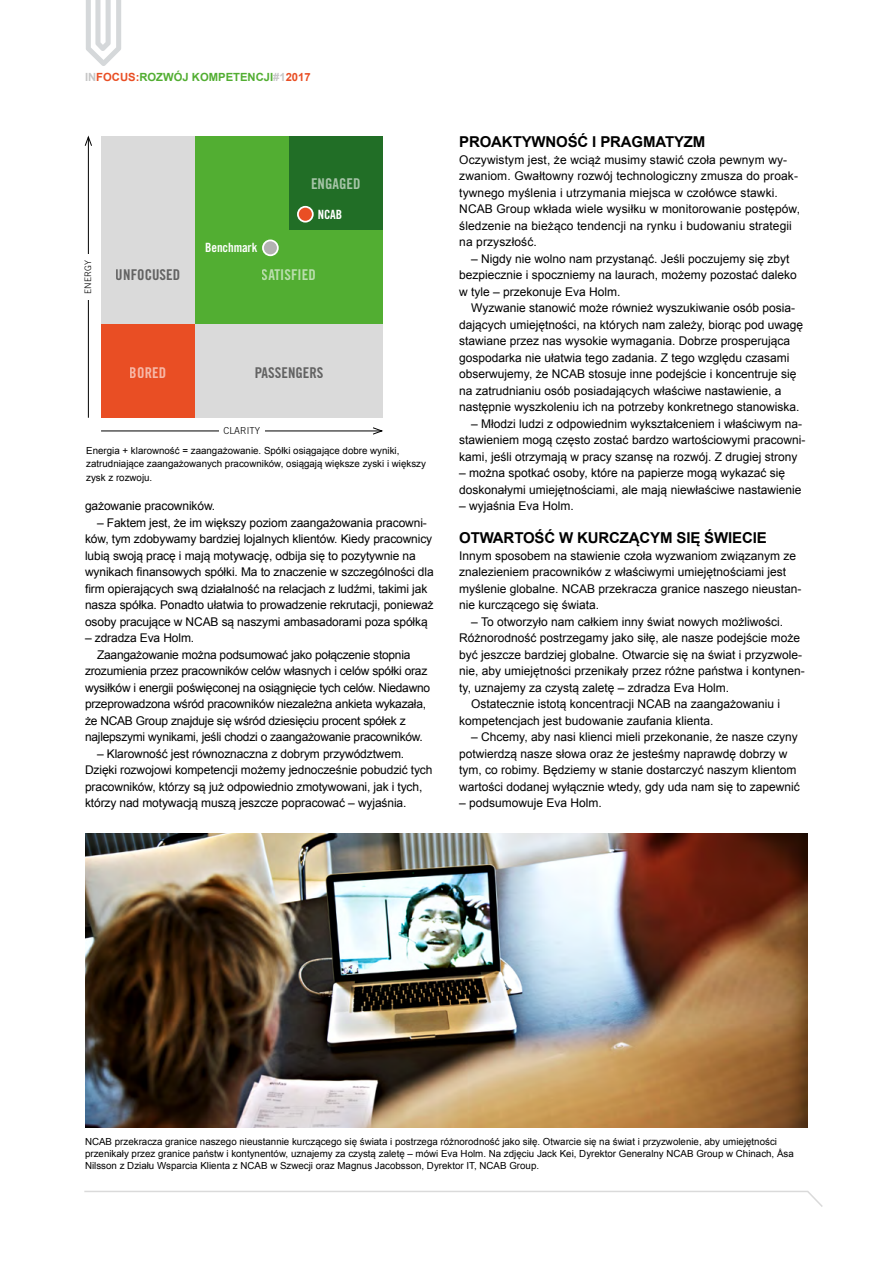
<style>
.page{position:relative;width:893px;height:1263px;background:#fff}
.page>*{position:absolute;margin:0;border:0;box-sizing:border-box;transform-origin:0 0}
.t1{font:700 15px "Arial";letter-spacing:-.01em;color:#000}
.t2{font:14.85px "Trade Gothic LT Bold Cond Twenty";color:#fff}
.t3{font:14.85px "Trade Gothic LT Bold Cond Twenty";color:#000}
.t4{font:12.75px "Trade Gothic LT Bold Cond Twenty";letter-spacing:-.01em;color:#fff}
.t5{font:12px/16.5px "Arial";color:#000}
.t6{font:12px "Arial";letter-spacing:-.02em;color:#000}
.t7{font:700 11.25px "Arial";color:#52ae32}
.t8{font:9.75px/12px "Arial";color:#000}
.t9{font:300 9.6px "Trade Gothic LT";letter-spacing:.005em;color:#000}
.t10{font:300 9px "Trade Gothic LT";letter-spacing:.005em;color:#000}
.s1{color:#c6c6c6}
.s2{color:#e94e24}
</style>
<div class="page">
<svg style="left:86px;top:0;width:35px;height:66px"></svg>
<svg style="left:84px;top:1190px;width:739px;height:17px"></svg>
<img style="left:85px;top:833px;width:723px;height:294px">
<div style="left:101px;top:136px;width:282px;height:282px;background:#dadada"></div>
<div style="left:195px;top:136px;width:188px;height:188px;background:#52ae32"></div>
<div style="left:289px;top:136px;width:94px;height:94px;background:#216e26"></div>
<div style="left:101px;top:324px;width:94px;height:94px;background:#e94e24"></div>
<hr style="left:88px;top:137px;width:1px;height:281px;background:#000">
<svg style="left:84px;top:135px;width:8px;height:12px"></svg>
<div style="left:84px;top:254px;width:16px;height:46px;background:#fff"></div>
<hr style="left:101px;top:431px;width:281px;height:1px;background:#000">
<svg style="left:372px;top:427px;width:11px;height:8px"></svg>
<div style="left:219px;top:427px;width:46px;height:16px;background:#fff"></div>
<div style="left:298px;top:207px;width:15px;height:15px;background:#e94e24;border-radius:50%"></div>
<div style="left:297px;top:206px;width:17px;height:17px;border:2px solid #fff;border-radius:50%"></div>
<div style="left:263px;top:240px;width:15px;height:15px;background:#b3b2b2;border-radius:50%"></div>
<div style="left:262px;top:239px;width:17px;height:17px;border:2px solid #fff;border-radius:50%"></div>
<p class="t7" style="left:85px;top:69px;width:227px"><span class="s1">IN</span><span class="s2">FOCUS:</span>ROZWÓJ KOMPETENCJI<span class="s1">#1</span><span class="s2">2017</span></p>
<p class="t2" style="left:311px;top:175px;width:51px">ENGAGED</p>
<p class="t10" style="left:82px;top:294px;width:35px;rotate:-90deg">ENERGY</p>
<p class="t4" style="left:205px;top:240px;width:54px">Benchmark</p>
<p class="t4" style="left:318px;top:207px;width:26px">NCAB</p>
<p class="t3" style="left:116px;top:266px;width:66px">UNFOCUSED</p>
<p class="t2" style="left:262px;top:266px;width:55px">SATISFIED</p>
<p class="t2" style="left:130px;top:363px;width:38px">BORED</p>
<p class="t3" style="left:254px;top:363px;width:71px">PASSENGERS</p>
<p class="t9" style="left:223px;top:425px;width:38px">CLARITY</p>
<p class="t8" style="left:86px;top:444px;width:341px;line-height:13.5px">Energia + klarowność = zaangażowanie. Spółki osiągające dobre wyniki, zatrudniające zaangażowanych pracowników, osiągają większe zyski i większy zysk z rozwoju.</p>
<p class="t5" style="left:85px;top:498px;width:132px">gażowanie pracowników.</p>
<p class="t5" style="left:85px;top:514px;width:350px;text-indent:12px">– Faktem jest, że im większy poziom zaangażowania pracowni&shy;ków, tym zdobywamy bardziej lojalnych klientów. Kiedy pracownicy lubią swoją pracę i mają motywację, odbija się to pozytywnie na wynikach finansowych spółki. Ma to znaczenie w szczególności dla firm opierających swą działalność na relacjach z ludźmi, takimi jak nasza spółka. Ponadto ułatwia to prowadzenie rekrutacji, ponieważ osoby pracujące w NCAB są naszymi ambasadorami poza spółką</p>
<p class="t5" style="left:85px;top:630px;width:111px">– zdradza Eva Holm.</p>
<p class="t6" style="left:97px;top:646px;width:315px">Zaangażowanie można podsumować jako połączenie stopnia</p>
<p class="t6" style="left:85px;top:663px;width:344px">zrozumienia przez pracowników celów własnych i celów spółki oraz</p>
<p class="t6" style="left:85px;top:679px;width:347px">wysiłków i energii poświęconej na osiągnięcie tych celów. Niedawno</p>
<p class="t6" style="left:85px;top:696px;width:343px">przeprowadzona wśród pracowników niezależna ankieta wykazała,</p>
<p class="t6" style="left:85px;top:712px;width:322px">że NCAB Group znajduje się wśród dziesięciu procent spółek z</p>
<p class="t6" style="left:85px;top:729px;width:339px">najlepszymi wynikami, jeśli chodzi o zaangażowanie pracowników.</p>
<p class="t5" style="left:85px;top:745px;width:349px;text-indent:12px">– Klarowność jest równoznaczna z dobrym przywództwem.<br>Dzięki rozwojowi kompetencji możemy jednocześnie pobudzić tych pracowników, którzy są już odpowiednio zmotywowani, jak i tych, którzy nad motywacją muszą jeszcze popracować – wyjaśnia.</p>
<p class="t1" style="left:459px;top:132px;width:248px">PROAKTYWNOŚĆ I PRAGMATYZM</p>
<p class="t5" style="left:459px;top:151px;width:342px">Oczywistym jest, że wciąż musimy stawić czoła pewnym wy&shy;zwaniom. Gwałtowny rozwój technologiczny zmusza do proak&shy;tywnego myślenia i utrzymania miejsca w czołówce stawki.<br>NCAB Group wkłada wiele wysiłku w monitorowanie postępów, śledzenie na bieżąco tendencji na rynku i budowaniu strategii na przyszłość.</p>
<p class="t5" style="left:459px;top:250px;width:339px;text-indent:12px">– Nigdy nie wolno nam przystanąć. Jeśli poczujemy się zbyt bezpiecznie i spoczniemy na laurach, możemy pozostać daleko w tyle – przekonuje Eva Holm.</p>
<p class="t5" style="left:459px;top:300px;width:345px;text-indent:12px">Wyzwanie stanowić może również wyszukiwanie osób posia&shy;dających umiejętności, na których nam zależy, biorąc pod uwagę stawiane przez nas wysokie wymagania. Dobrze prosperująca gospodarka nie ułatwia tego zadania. Z tego względu czasami obserwujemy, że NCAB stosuje inne podejście i koncentruje się na zatrudnianiu osób posiadających właściwe nastawienie, a następnie wyszkoleniu ich na potrzeby konkretnego stanowiska.</p>
<p class="t5" style="left:459px;top:415px;width:348px;text-indent:12px">– Młodzi ludzi z odpowiednim wykształceniem i właściwym na&shy;stawieniem mogą często zostać bardzo wartościowymi pracowni&shy;kami, jeśli otrzymają w pracy szansę na rozwój. Z drugiej strony</p>
<p class="t5" style="left:459px;top:465px;width:344px">– można spotkać osoby, które na papierze mogą wykazać się doskonałymi umiejętnościami, ale mają niewłaściwe nastawienie</p>
<p class="t5" style="left:459px;top:498px;width:116px">– wyjaśnia Eva Holm.</p>
<p class="t1" style="left:459px;top:528px;width:309px">OTWARTOŚĆ W KURCZĄCYM SIĘ ŚWIECIE</p>
<p class="t5" style="left:459px;top:547px;width:344px">Innym sposobem na stawienie czoła wyzwaniom związanym ze znalezieniem pracowników z właściwymi umiejętnościami jest myślenie globalne. NCAB przekracza granice naszego nieustan&shy;nie kurczącego się świata.</p>
<p class="t5" style="left:471px;top:613px;width:313px">– To otworzyło nam całkiem inny świat nowych możliwości.</p>
<p class="t5" style="left:459px;top:630px;width:342px">Różnorodność postrzegamy jako siłę, ale nasze podejście może</p>
<p class="t5" style="left:459px;top:646px;width:344px">być jeszcze bardziej globalne. Otwarcie się na świat i przyzwole-</p>
<p class="t5" style="left:459px;top:663px;width:347px">nie, aby umiejętności przenikały przez różne państwa i kontynen-</p>
<p class="t5" style="left:459px;top:679px;width:271px">ty, uznajemy za czystą zaletę – zdradza Eva Holm.</p>
<p class="t5" style="left:471px;top:696px;width:310px">Ostatecznie istotą koncentracji NCAB na zaangażowaniu i</p>
<p class="t5" style="left:459px;top:712px;width:256px">kompetencjach jest budowanie zaufania klienta.</p>
<p class="t5" style="left:459px;top:729px;width:342px;text-indent:12px">– Chcemy, aby nasi klienci mieli przekonanie, że nasze czyny potwierdzą nasze słowa oraz że jesteśmy naprawdę dobrzy w tym, co robimy. Będziemy w stanie dostarczyć naszym klientom wartości dodanej wyłącznie wtedy, gdy uda nam się to zapewnić</p>
<p class="t5" style="left:459px;top:795px;width:144px">– podsumowuje Eva Holm.</p>
<p class="t8" style="left:85px;top:1136px;width:710px">NCAB przekracza granice naszego nieustannie kurczącego się świata i postrzega różnorodność jako siłę. Otwarcie się na świat i przyzwolenie, aby umiejętności przenikały przez granice państw i kontynentów, uznajemy za czystą zaletę – mówi Eva Holm. Na zdjęciu Jack Kei, Dyrektor Generalny NCAB Group w Chinach, Åsa<br>Nilsson z Działu Wsparcia Klienta z NCAB w Szwecji oraz Magnus Jacobsson, Dyrektor IT, NCAB Group.</p>
</div>
